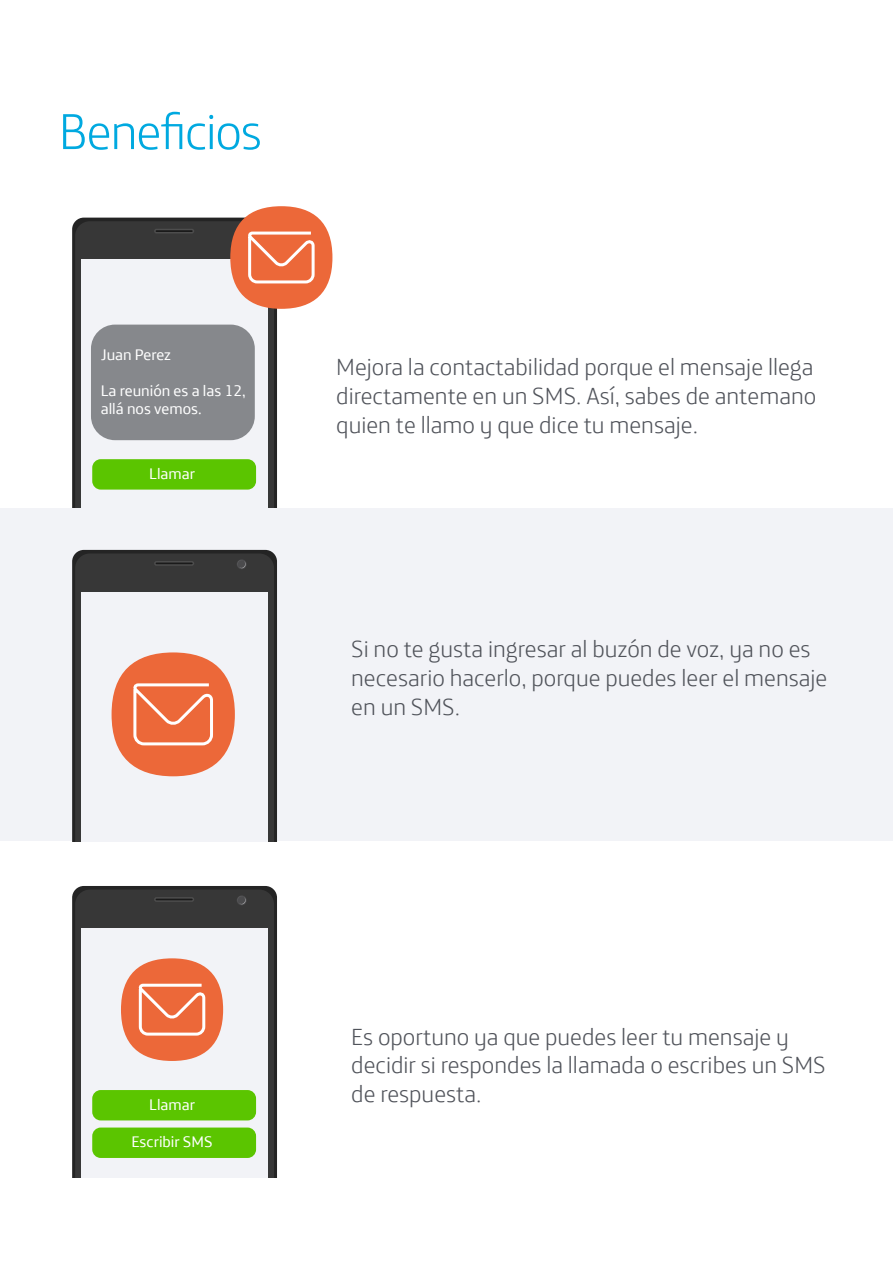
<style>
.page{position:relative;width:893px;height:1263px;background:#fff}
.page>*{position:absolute;margin:0;border:0;box-sizing:border-box;transform-origin:0 0}
.t1{font:300 51px "Telefonica";letter-spacing:-.025em;color:#00a9e0}
.t2{font:300 24px/28.8px "Telefonica";color:#50535a}
.t3{font:15.75px/18px "Telefonica";color:#fff}
</style>
<div class="page">
<svg style="left:72px;top:218px;width:205px;height:291px;background:#2d2c2c"></svg>
<div style="left:75px;top:221px;width:199px;height:288px;background:#373737"></div>
<div style="left:154px;top:229px;width:40px;height:4px;border:2px solid #4d4d4d;border-radius:2px"></div>
<div style="left:81px;top:260px;width:187px;height:249px;background:#f2f3f7"></div>
<div style="left:91px;top:325px;width:164px;height:115px;background:#86888c;border-radius:24px"></div>
<div style="left:92px;top:459px;width:164px;height:31px;background:#5bc500;border-radius:9px"></div>
<div style="left:230px;top:206px;width:102px;height:103px;background:#ec6839;border-radius:50%"></div>
<svg style="left:237px;top:228px;width:78px;height:57px"></svg>
<div style="left:0;top:509px;width:893px;height:332px;background:#f2f3f7"></div>
<svg style="left:72px;top:550px;width:205px;height:291px;background:#2c2c2d"></svg>
<div style="left:75px;top:553px;width:199px;height:288px;background:#373737"></div>
<div style="left:154px;top:561px;width:40px;height:5px;border:2px solid #4d4d4d;border-radius:2px"></div>
<svg style="left:237px;top:559px;width:10px;height:10px"></svg>
<div style="left:81px;top:592px;width:187px;height:249px;background:#f2f3f7"></div>
<svg style="left:237px;top:560px;width:9px;height:8px"></svg>
<div style="left:112px;top:652px;width:123px;height:124px;background:#ec6839;border-radius:50%"></div>
<svg style="left:133px;top:683px;width:80px;height:63px"></svg>
<svg style="left:72px;top:886px;width:205px;height:291px;background:#2d2d2d"></svg>
<div style="left:75px;top:889px;width:199px;height:288px;background:#373737"></div>
<div style="left:154px;top:897px;width:40px;height:5px;border:2px solid #4d4d4d;border-radius:2px"></div>
<svg style="left:237px;top:895px;width:10px;height:10px"></svg>
<div style="left:81px;top:928px;width:187px;height:249px;background:#f2f3f7"></div>
<svg style="left:237px;top:896px;width:9px;height:8px"></svg>
<div style="left:92px;top:1127px;width:164px;height:31px;background:#5bc500;border-radius:9px"></div>
<div style="left:121px;top:958px;width:102px;height:103px;background:#ec6839;border-radius:50%"></div>
<svg style="left:138px;top:983px;width:68px;height:53px"></svg>
<div style="left:92px;top:1090px;width:164px;height:30px;background:#5bc500;border-radius:9px"></div>
<h1 class="t1" style="left:59px;top:86px;width:205px">Beneficios</h1>
<p class="t3" style="left:101px;top:344px;width:72px">Juan Perez</p>
<p class="t3" style="left:101px;top:380px;width:146px">La reunión es a las 12, allá nos vemos.</p>
<p class="t3" style="left:149px;top:463px;width:47px">Llamar</p>
<p class="t2" style="left:336px;top:349px;width:482px;text-align:justify">Mejora la contactabilidad porque el mensaje llega directamente en un SMS. Así, sabes de antemano quien te llamo y que dice tu mensaje.</p>
<p class="t2" style="left:351px;top:631px;width:478px">Si no te gusta ingresar al buzón de voz, ya no es necesario hacerlo, porque puedes leer el mensaje en un SMS.</p>
<p class="t3" style="left:149px;top:1093px;width:47px">Llamar</p>
<p class="t3" style="left:131px;top:1131px;width:83px">Escribir SMS</p>
<p class="t2" style="left:351px;top:1018px;width:476px">Es oportuno ya que puedes leer tu mensaje y decidir si respondes la llamada o escribes un SMS de respuesta.</p>
</div>
